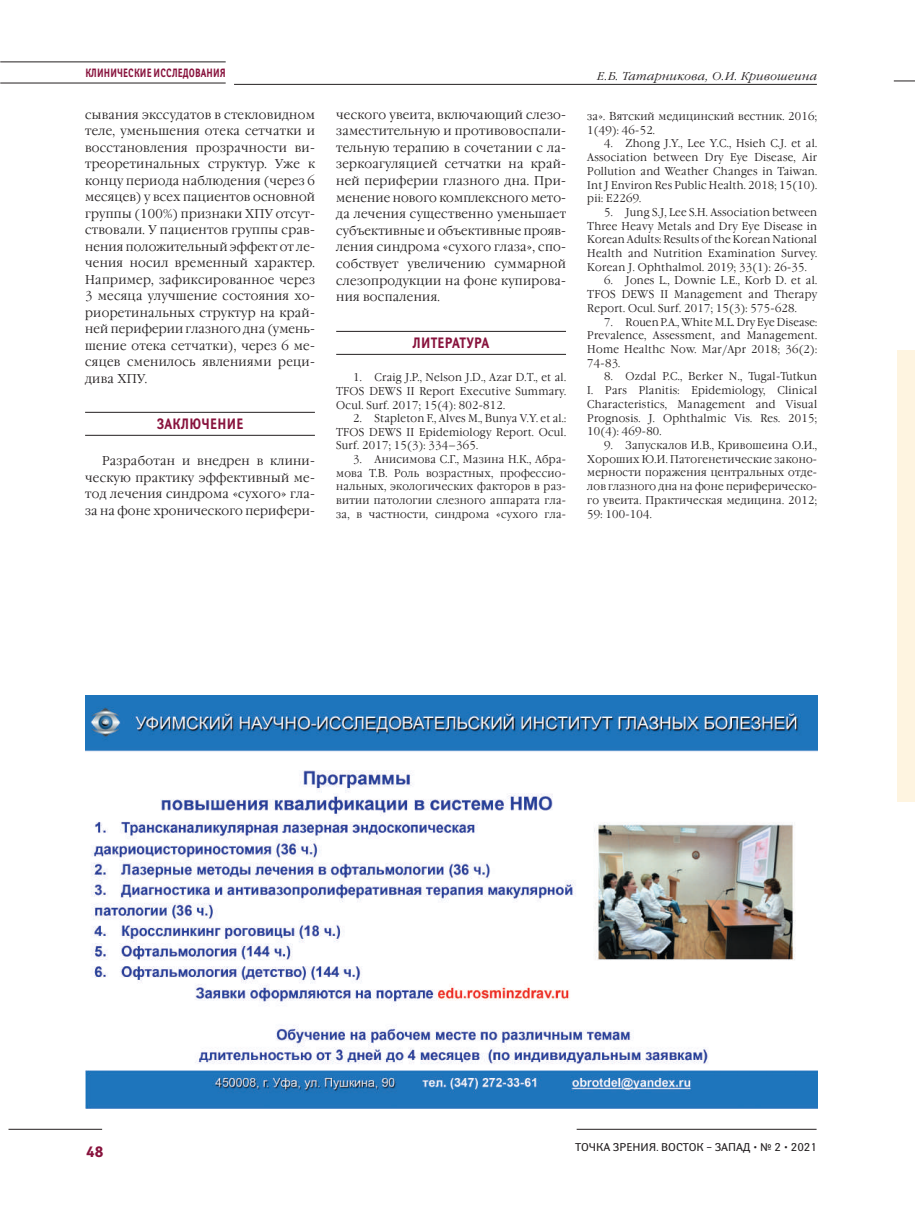
<style>
.page{position:relative;width:915px;height:1212px;background:#fff}
.page>*{position:absolute;margin:0;border:0;box-sizing:border-box;transform-origin:0 0}
.t1{font:700 15px "Yanus C";letter-spacing:.025em;color:#88133d;scale:.8 1}
.t2{font:700 15px "Yanus C";letter-spacing:.025em;color:#88133d}
.t3{font:12.75px/16.5px "Garamond C";letter-spacing:.025em;color:#231f20;text-align:justify;scale:.95 1}
.t4{font:700 12px "Yanus C";letter-spacing:.015em;color:#88133d;scale:.71 1}
.t5{font:11.25px/13.6px "Garamond C";letter-spacing:.025em;color:#231f20;text-align:justify;scale:.93 1}
.t6{font:11.25px "Yanus C";color:#231f20}
.t7{font:italic 11.25px "Garamond C";letter-spacing:.04em;color:#231f20}
</style>
<div class="page">
<div style="left:897px;top:350px;width:17px;height:452px;background:#fef4e0"></div>
<svg style="left:893px;top:81px;width:21px;height:1px"></svg>
<hr style="left:576px;top:1129px;width:240px;height:1px;background:#231f20">
<hr style="left:9px;top:1129px;width:93px;height:1px;background:#231f20">
<hr style="left:234px;top:84px;width:582px;height:1px;background:#231f20">
<hr style="left:0;top:62px;width:225px;height:1px;background:#231f20">
<hr style="left:0;top:83px;width:225px;height:1px;background:#231f20">
<hr style="left:85px;top:412px;width:230px;height:1px;background:#231f20">
<hr style="left:85px;top:435px;width:230px;height:1px;background:#231f20">
<hr style="left:336px;top:331px;width:230px;height:1px;background:#231f20">
<hr style="left:336px;top:354px;width:230px;height:1px;background:#231f20">
<img style="left:86px;top:695px;width:730px;height:413px">
<p class="t4" style="left:85px;top:66px;width:199px">КЛИНИЧЕСКИЕ ИССЛЕДОВАНИЯ</p>
<p class="t7" style="left:597px;top:70px;width:221px">Е.Б. Татарникова, О.И. Кривошеина</p>
<p class="t3" style="left:85px;top:106px;width:243px">сывания экссудатов в стекловидном теле, уменьшения отека сетчатки и восстановления прозрачности ви&shy;треоретинальных структур. Уже к концу периода наблюдения (через 6 месяцев) у всех пациентов основной группы (100%) признаки ХПУ отсут&shy;ствовали. У пациентов группы срав&shy;нения положительный эффект от ле&shy;чения носил временный характер.<br>Например, зафиксированное через 3 месяца улучшение состояния хо&shy;риоретинальных структур на край&shy;ней периферии глазного дна (умень&shy;шение отека сетчатки), через 6 ме&shy;сяцев сменилось явлениями реци&shy;дива ХПУ.</p>
<h1 class="t1" style="left:157px;top:415px;width:109px">ЗАКЛЮЧЕНИЕ</h1>
<p class="t3" style="left:85px;top:453px;width:243px;text-indent:17px">Разработан и внедрен в клини&shy;ческую практику эффективный ме&shy;тод лечения синдрома «сухого» гла&shy;за на фоне хронического перифери-</p>
<p class="t3" style="left:336px;top:106px;width:243px">ческого увеита, включающий слезо&shy;заместительную и противовоспали&shy;тельную терапию в сочетании с ла&shy;зеркоагуляцией сетчатки на край&shy;ней периферии глазного дна. При&shy;менение нового комплексного мето&shy;да лечения существенно уменьшает субъективные и объективные прояв&shy;ления синдрома «сухого глаза», спо&shy;собствует увеличению суммарной слезопродукции на фоне купирова&shy;ния воспаления.</p>
<h1 class="t1" style="left:412px;top:334px;width:97px">ЛИТЕРАТУРА</h1>
<p class="t5" style="left:336px;top:371px;width:248px;text-indent:17px">1. Craig J.P., Nelson J.D., Azar D.T., et al.<br>TFOS DEWS II Report Executive Summary.<br>Ocul. Surf. 2017; 15(4): 802-812.</p>
<p class="t5" style="left:336px;top:412px;width:248px;text-indent:17px">2. Stapleton F., Alves M., Bunya V.Y. et al.:<br>TFOS DEWS II Epidemiology Report. Ocul.<br>Surf. 2017; 15(3): 334–365.</p>
<p class="t5" style="left:336px;top:453px;width:248px;text-indent:17px">3. Анисимова С.Г., Мазина Н.К., Абра&shy;мова Т.В. Роль возрастных, профессио&shy;нальных, экологических факторов в раз&shy;витии патологии слезного аппарата гла&shy;за, в частности, синдрома «сухого гла-</p>
<p class="t5" style="left:587px;top:110px;width:248px">за». Вятский медицинский вестник. 2016;<br>1(49): 46-52.</p>
<p class="t5" style="left:587px;top:137px;width:249px;text-indent:17px">4. Zhong J.Y., Lee Y.C., Hsieh C.J. et al.<br>Association between Dry Eye Disease, Air Pollution and Weather Changes in Taiwan.<br>Int J Environ Res Public Health. 2018; 15(10). pii: E2269.</p>
<p class="t5" style="left:587px;top:206px;width:248px;text-indent:17px">5. Jung S.J, Lee S.H. Association between Three Heavy Metals and Dry Eye Disease in Korean Adults: Results of the Korean National Health and Nutrition Examination Survey.<br>Korean J. Ophthalmol. 2019; 33(1): 26-35.</p>
<p class="t5" style="left:587px;top:274px;width:248px;text-indent:17px">6. Jones L., Downie L.E., Korb D. et al.<br>TFOS DEWS II Management and Therapy Report. Ocul. Surf. 2017; 15(3): 575-628.</p>
<p class="t5" style="left:587px;top:315px;width:248px;text-indent:17px">7. Rouen P.A., White M.L. Dry Eye Disease:<br>Prevalence, Assessment, and Management.<br>Home Healthc Now. Mar/Apr 2018; 36(2):<br>74-83.</p>
<p class="t5" style="left:587px;top:370px;width:248px;text-indent:17px">8. Ozdal P.C., Berker N., Tugal-Tutkun I. Pars Planitis: Epidemiology, Clinical Characteristics, Management and Visual Prognosis. J. Ophthalmic Vis. Res. 2015; 10(4): 469-80.</p>
<p class="t5" style="left:587px;top:439px;width:248px;text-indent:17px">9. Запускалов И.В., Кривошеина О.И., Хороших Ю.И. Патогенетические законо&shy;мерности поражения центральных отде&shy;лов глазного дна на фоне периферическо&shy;го увеита. Практическая медицина. 2012; 59: 100-104.</p>
<h1 class="t2" style="left:86px;top:1143px;width:20px">48</h1>
<p class="t6" style="left:575px;top:1140px;width:243px">ТОЧКА ЗРЕНИЯ. ВОСТОК – ЗАПАД • № 2 • 2021</p>
</div>
